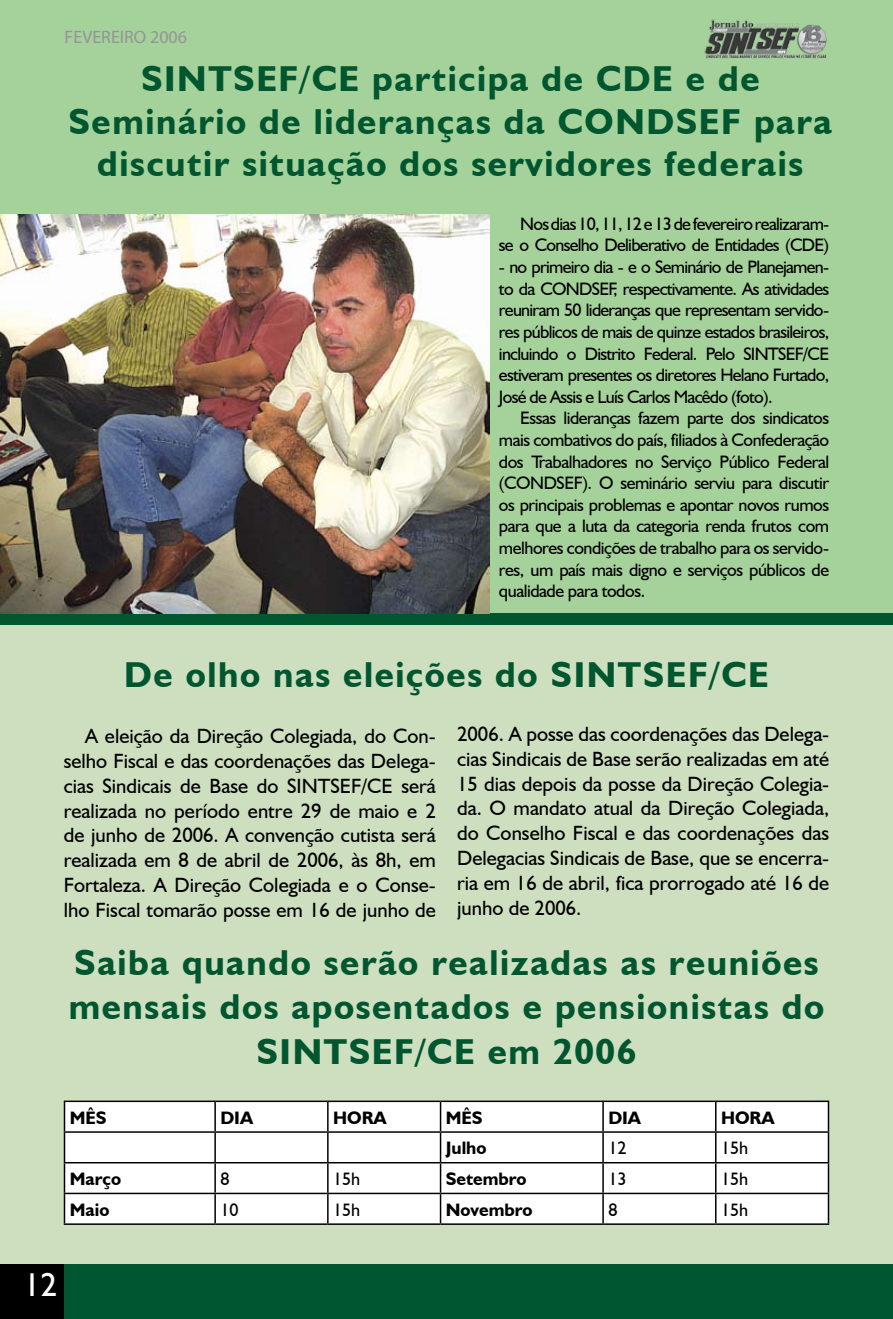
<style>
.page{position:relative;width:893px;height:1319px;background:#fff}
.page>*{position:absolute;margin:0;border:0;box-sizing:border-box;transform-origin:0 0}
.t1{font:700 36px/42.6px "Humanist 521 BT";letter-spacing:.045em;color:#00562e;text-align:center}
.t2{font:33px "Humanist 521 BT";color:#fff}
.t3{font:20.7px/24.8px "Humanist 521 BT";color:#000;text-align:justify}
.t4{font:18px/21.6px "Humanist 521 BT";letter-spacing:-.04em;color:#000;text-align:justify}
.t5{font:700 18px "Humanist 521 BT";color:#000}
.t6{font:18px "Myriad Pro";color:#939598}
</style>
<div class="page">
<div style="left:0;top:0;width:893px;height:1318px;background:#cedfc0"></div>
<div style="left:0;top:0;width:893px;height:613px;background:#a5d29a"></div>
<div style="left:0;top:613px;width:893px;height:11px;background:#00562e"></div>
<div style="left:63px;top:1264px;width:830px;height:54px;background:#00562e"></div>
<img style="left:0;top:214px;width:490px;height:399px">
<div style="left:65px;top:1101px;width:763px;height:122px;background:#fff"></div>
<hr style="left:64px;top:1100px;width:151px;height:1px;background:#000">
<hr style="left:64px;top:1101px;width:1px;height:30px;background:#000">
<hr style="left:215px;top:1100px;width:113px;height:1px;background:#000">
<hr style="left:214px;top:1101px;width:2px;height:30px;background:#000">
<hr style="left:328px;top:1100px;width:113px;height:1px;background:#000">
<hr style="left:327px;top:1101px;width:2px;height:30px;background:#000">
<hr style="left:441px;top:1100px;width:162px;height:1px;background:#000">
<hr style="left:440px;top:1101px;width:1px;height:30px;background:#000">
<hr style="left:603px;top:1100px;width:113px;height:1px;background:#000">
<hr style="left:602px;top:1101px;width:2px;height:30px;background:#000">
<hr style="left:716px;top:1100px;width:113px;height:1px;background:#000">
<hr style="left:715px;top:1101px;width:1px;height:30px;background:#000">
<hr style="left:828px;top:1101px;width:1px;height:30px;background:#000">
<hr style="left:64px;top:1131px;width:151px;height:1px;background:#000">
<hr style="left:215px;top:1131px;width:113px;height:1px;background:#000">
<hr style="left:214px;top:1132px;width:2px;height:29px;background:#000">
<hr style="left:328px;top:1131px;width:113px;height:1px;background:#000">
<hr style="left:327px;top:1132px;width:2px;height:29px;background:#000">
<hr style="left:441px;top:1131px;width:162px;height:1px;background:#000">
<hr style="left:603px;top:1131px;width:113px;height:1px;background:#000">
<hr style="left:602px;top:1132px;width:2px;height:29px;background:#000">
<hr style="left:716px;top:1131px;width:113px;height:1px;background:#000">
<hr style="left:64px;top:1161px;width:151px;height:2px;background:#000">
<svg style="left:64px;top:1132px;width:1px;height:60px"></svg>
<hr style="left:215px;top:1161px;width:113px;height:2px;background:#000">
<hr style="left:214px;top:1163px;width:2px;height:29px;background:#000">
<hr style="left:328px;top:1161px;width:113px;height:2px;background:#000">
<hr style="left:327px;top:1163px;width:2px;height:29px;background:#000">
<hr style="left:441px;top:1161px;width:162px;height:2px;background:#000">
<svg style="left:440px;top:1132px;width:1px;height:60px"></svg>
<hr style="left:603px;top:1161px;width:113px;height:2px;background:#000">
<hr style="left:602px;top:1163px;width:2px;height:29px;background:#000">
<hr style="left:716px;top:1161px;width:113px;height:2px;background:#000">
<svg style="left:715px;top:1132px;width:1px;height:60px"></svg>
<svg style="left:828px;top:1132px;width:1px;height:60px"></svg>
<hr style="left:64px;top:1192px;width:151px;height:1px;background:#000">
<hr style="left:64px;top:1193px;width:1px;height:30px;background:#000">
<hr style="left:215px;top:1192px;width:113px;height:1px;background:#000">
<hr style="left:214px;top:1193px;width:2px;height:30px;background:#000">
<hr style="left:328px;top:1192px;width:113px;height:1px;background:#000">
<hr style="left:327px;top:1193px;width:2px;height:30px;background:#000">
<hr style="left:441px;top:1192px;width:162px;height:1px;background:#000">
<hr style="left:440px;top:1193px;width:1px;height:30px;background:#000">
<hr style="left:603px;top:1192px;width:113px;height:1px;background:#000">
<hr style="left:602px;top:1193px;width:2px;height:30px;background:#000">
<hr style="left:716px;top:1192px;width:113px;height:1px;background:#000">
<hr style="left:715px;top:1193px;width:1px;height:30px;background:#000">
<hr style="left:828px;top:1193px;width:1px;height:30px;background:#000">
<hr style="left:64px;top:1223px;width:151px;height:1px;background:#000">
<hr style="left:215px;top:1223px;width:113px;height:1px;background:#000">
<hr style="left:328px;top:1223px;width:113px;height:1px;background:#000">
<hr style="left:441px;top:1223px;width:162px;height:1px;background:#000">
<hr style="left:603px;top:1223px;width:113px;height:1px;background:#000">
<hr style="left:716px;top:1223px;width:113px;height:1px;background:#000">
<img style="left:704px;top:19px;width:123px;height:40px">
<div style="left:0;top:1264px;width:64px;height:54px;background:#000"></div>
<p class="t6" style="left:65px;top:25px;width:124px">FEVEREIRO 2006</p>
<h1 class="t1" style="left:69px;top:57px;width:765px">SINTSEF/CE participa de CDE e de<br>Seminário de lideranças da CONDSEF para discutir situação dos servidores federais</h1>
<p class="t4" style="left:499px;top:212px;width:332px;text-align:right">Nos dias 10, 11, 12 e 13 de fevereiro realizaram-<br>se o Conselho Deliberativo de Entidades (CDE)</p>
<p class="t4" style="left:499px;top:256px;width:332px">- no primeiro dia - e o Seminário de Planejamen&shy;to da CONDSEF, respectivamente. As atividades reuniram 50 lideranças que representam servido&shy;res públicos de mais de quinze estados brasileiros, incluindo o Distrito Federal. Pelo SINTSEF/CE estiveram presentes os diretores Helano Furtado, José de Assis e Luís Carlos Macêdo (foto).</p>
<p class="t4" style="left:499px;top:407px;width:332px;text-indent:21px">Essas lideranças fazem parte dos sindicatos mais combativos do país, filiados à Confederação dos Trabalhadores no Serviço Público Federal (CONDSEF). O seminário serviu para discutir os principais problemas e apontar novos rumos para que a luta da categoria renda frutos com melhores condições de trabalho para os servido&shy;res, um país mais digno e serviços públicos de qualidade para todos.</p>
<h1 class="t1" style="left:124px;top:652px;width:646px">De olho nas eleições do SINTSEF/CE</h1>
<p class="t3" style="left:64px;top:723px;width:374px;text-indent:21px">A eleição da Direção Colegiada, do Con&shy;selho Fiscal e das coordenações das Delega&shy;cias Sindicais de Base do SINTSEF/CE será realizada no período entre 29 de maio e 2 de junho de 2006. A convenção cutista será realizada em 8 de abril de 2006, às 8h, em Fortaleza. A Direção Colegiada e o Conse&shy;lho Fiscal tomarão posse em 16 de junho de</p>
<p class="t3" style="left:457px;top:721px;width:374px">2006. A posse das coordenações das Delega&shy;cias Sindicais de Base serão realizadas em até 15 dias depois da posse da Direção Colegia&shy;da. O mandato atual da Direção Colegiada, do Conselho Fiscal e das coordenações das Delegacias Sindicais de Base, que se encerra&shy;ria em 16 de abril, fica prorrogado até 16 de junho de 2006.</p>
<h1 class="t1" style="left:69px;top:939px;width:757px;line-height:44.4px">Saiba quando serão realizadas as reuniões mensais dos aposentados e pensionistas do<br>SINTSEF/CE em 2006</h1>
<p class="t5" style="left:70px;top:1105px;width:38px">MÊS</p>
<p class="t5" style="left:220px;top:1105px;width:34px">DIA</p>
<p class="t5" style="left:333px;top:1105px;width:55px">HORA</p>
<p class="t5" style="left:446px;top:1105px;width:38px">MÊS</p>
<p class="t5" style="left:608px;top:1105px;width:34px">DIA</p>
<p class="t5" style="left:721px;top:1105px;width:55px">HORA</p>
<p class="t5" style="left:446px;top:1136px;width:42px">Julho</p>
<p class="t4" style="left:608px;top:1136px;width:20px">12</p>
<p class="t4" style="left:721px;top:1136px;width:29px">15h</p>
<p class="t5" style="left:70px;top:1167px;width:53px">Março</p>
<p class="t4" style="left:220px;top:1167px;width:11px">8</p>
<p class="t4" style="left:333px;top:1167px;width:29px">15h</p>
<p class="t5" style="left:446px;top:1167px;width:82px">Setembro</p>
<p class="t4" style="left:608px;top:1167px;width:20px">13</p>
<p class="t4" style="left:721px;top:1167px;width:29px">15h</p>
<p class="t5" style="left:70px;top:1197px;width:41px">Maio</p>
<p class="t4" style="left:220px;top:1198px;width:20px">10</p>
<p class="t4" style="left:333px;top:1198px;width:29px">15h</p>
<p class="t5" style="left:446px;top:1197px;width:88px">Novembro</p>
<p class="t4" style="left:608px;top:1198px;width:11px">8</p>
<p class="t4" style="left:721px;top:1198px;width:29px">15h</p>
<h2 class="t2" style="left:24px;top:1263px;width:35px">12</h2>
</div>
